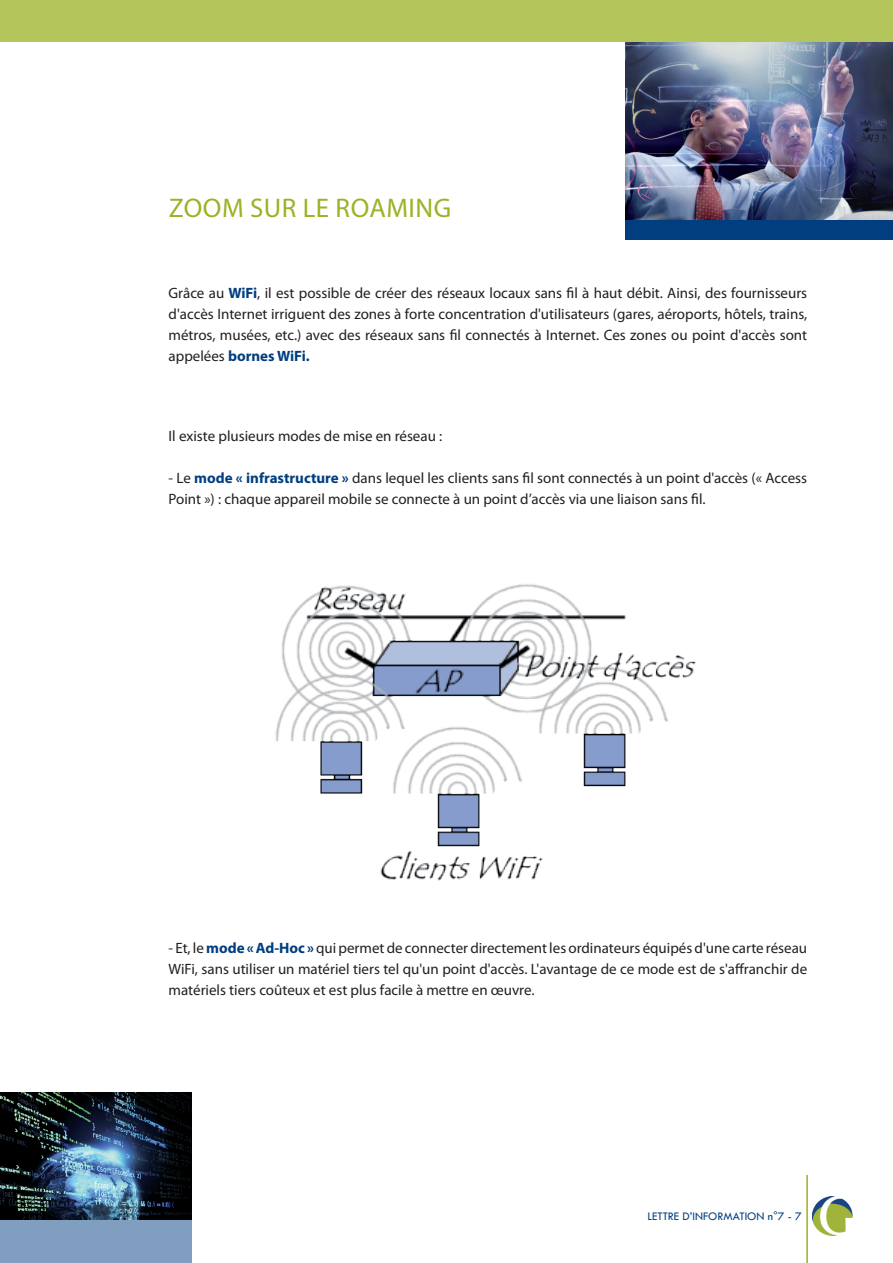
<style>
.page{position:relative;width:893px;height:1263px;background:#fff}
.page>*{position:absolute;margin:0;border:0;box-sizing:border-box;transform-origin:0 0}
.t1{font:27px "Myriad Pro";color:#9cb226}
.t2{font:15px/21px "Myriad Pro";color:#231f20;text-align:justify}
.t3{font:12px "Tw Cen";color:#013e80}
.s1{font-weight:700;color:#013e80}
</style>
<div class="page">
<div style="left:0;top:0;width:893px;height:42px;background:#b4c55c"></div>
<div style="left:625px;top:219px;width:268px;height:20px;background:#013e80"></div>
<div style="left:0;top:1219px;width:191px;height:44px;background:#809ebf"></div>
<img style="left:0;top:1092px;width:191px;height:127px">
<img style="left:812px;top:1197px;width:40px;height:38px">
<hr style="left:806px;top:1175px;width:2px;height:88px;background:#9cb226">
<img style="left:625px;top:42px;width:268px;height:177px">
<img style="left:275px;top:584px;width:421px;height:297px">
<h1 class="t1" style="left:169px;top:191px;width:36px">Zoom</h1>
<h1 class="t1" style="left:250px;top:191px;width:16px">sur</h1>
<h1 class="t1" style="left:303px;top:191px;width:50px">le roaming</h1>
<p class="t2" style="left:169px;top:282px;width:640px">Grâce au <span class="s1">WiFi</span>, il est possible de créer des réseaux locaux sans fil à haut débit. Ainsi, des fournisseurs d'accès Internet irriguent des zones à forte concentration d'utilisateurs (gares, aéroports, hôtels, trains, métros, musées, etc.) avec des réseaux sans fil connectés à Internet. Ces zones ou point d'accès sont appelées <span class="s1">bornes WiFi.</span></p>
<p class="t2" style="left:169px;top:426px;width:275px">Il existe plusieurs modes de mise en réseau :</p>
<p class="t2" style="left:169px;top:468px;width:640px">- Le <span class="s1">mode « infrastructure »</span> dans lequel les clients sans fil sont connectés à un point d'accès (« Access<br>Point ») : chaque appareil mobile se connecte à un point d’accès via une liaison sans fil.</p>
<p class="t2" style="left:169px;top:937px;width:640px">- Et, le <span class="s1">mode « Ad-Hoc »</span> qui permet de connecter directement les ordinateurs équipés d'une carte réseau WiFi, sans utiliser un matériel tiers tel qu'un point d'accès. L'avantage de ce mode est de s'affranchir de matériels tiers coûteux et est plus facile à mettre en œuvre.</p>
<p class="t3" style="left:647px;top:1209px;width:156px">LETTRE D’INFORMATION n°7 - 7</p>
</div>
